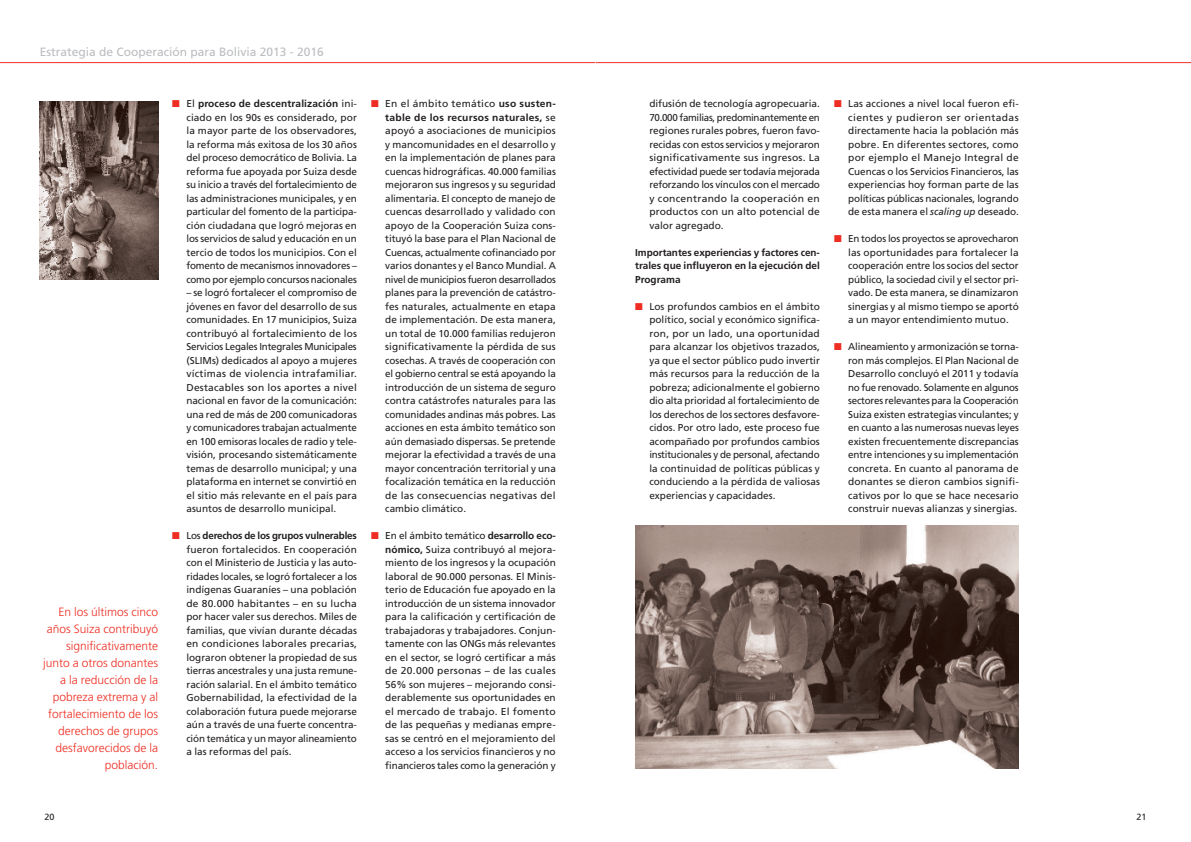
<style>
.page{position:relative;width:1191px;height:842px;background:#fff}
.page>*{position:absolute;margin:0;border:0;box-sizing:border-box;transform-origin:0 0}
.t1{font:300 12px/17px "Frutiger LT Std";color:#ee2e22;text-align:right}
.t2{font:12px "Frutiger LT Std";color:#bcbdc0}
.t3{font:10px/13.5px "Frutiger LT Std";color:#231f20;text-align:justify}
.t4{font:700 10px/13.5px "Frutiger LT Std";color:#231f20;text-align:justify}
.t5{font:9px "Frutiger LT Std";color:#231f20}
.s1{color:#ee2e22}
.s2{font-weight:700}
.s3{font-style:italic}
</style>
<div class="page">
<hr style="left:0;top:62px;width:595px;height:1px;background:#ee2e22">
<hr style="left:596px;top:62px;width:595px;height:1px;background:#ee2e22">
<img style="left:40px;top:101px;width:118px;height:178px">
<img style="left:635px;top:526px;width:383px;height:243px">
<p class="t2" style="left:40px;top:44px;width:286px">Estrategia de Cooperación para Bolivia 2013 - 2016</p>
<p class="t1" style="left:43px;top:603px;width:116px">En los últimos cinco años Suiza contribuyó significativamente junto a otros donantes a la reducción de la pobreza extrema y al fortalecimiento de los derechos de grupos desfavorecidos de la población.</p>
<p class="t3" style="left:186px;top:97px;width:172px;text-indent:-14px"><span class="s1">■</span> El <span class="s2">proceso de descentralización</span> ini&shy;ciado en los 90s es considerado, por la mayor parte de los observadores, la reforma más exitosa de los 30 años del proceso democrático de Bolivia. La reforma fue apoyada por Suiza desde su inicio a través del fortalecimiento de las administraciones municipales, y en particular del fomento de la participa&shy;ción ciudadana que logró mejoras en los servicios de salud y educación en un tercio de todos los municipios. Con el fomento de mecanismos innovadores – como por ejemplo concursos nacionales</p>
<p class="t3" style="left:186px;top:286px;width:172px">– se logró fortalecer el compromiso de jóvenes en favor del desarrollo de sus comunidades. En 17 municipios, Suiza contribuyó al fortalecimiento de los Servicios Legales Integrales Municipales (SLIMs) dedicados al apoyo a mujeres víctimas de violencia intrafamiliar.<br>Destacables son los aportes a nivel nacional en favor de la comunicación: una red de más de 200 comunicadoras y comunicadores trabajan actualmente en 100 emisoras locales de radio y tele&shy;visión, procesando sistemáticamente temas de desarrollo municipal; y una plataforma en internet se convirtió en el sitio más relevante en el país para asuntos de desarrollo municipal.</p>
<p class="t3" style="left:186px;top:529px;width:172px;text-indent:-14px"><span class="s1">■</span> Los <span class="s2">derechos de los grupos vulnerables </span>fueron fortalecidos. En cooperación con el Ministerio de Justicia y las auto&shy;ridades locales, se logró fortalecer a los indígenas Guaraníes – una población de 80.000 habitantes – en su lucha por hacer valer sus derechos. Miles de familias, que vivían durante décadas en condiciones laborales precarias, lograron obtener la propiedad de sus tierras ancestrales y una justa remune&shy;ración salarial. En el ámbito temático Gobernabilidad, la efectividad de la colaboración futura puede mejorarse aún a través de una fuerte concentra&shy;ción temática y un mayor alineamiento a las reformas del país.</p>
<p class="t3" style="left:385px;top:97px;width:172px;text-indent:-14px"><span class="s1">■</span> En el ámbito temático <span class="s2">uso susten&shy;table de los recursos naturales,</span> se apoyó a asociaciones de municipios y mancomunidades en el desarrollo y en la implementación de planes para cuencas hidrográficas. 40.000 familias mejoraron sus ingresos y su seguridad alimentaria. El concepto de manejo de cuencas desarrollado y validado con apoyo de la Cooperación Suiza cons&shy;tituyó la base para el Plan Nacional de Cuencas, actualmente cofinanciado por varios donantes y el Banco Mundial. A nivel de municipios fueron desarrollados planes para la prevención de catástro&shy;fes naturales, actualmente en etapa de implementación. De esta manera, un total de 10.000 familias redujeron significativamente la pérdida de sus cosechas. A través de cooperación con el gobierno central se está apoyando la introducción de un sistema de seguro contra catástrofes naturales para las comunidades andinas más pobres. Las acciones en esta ámbito temático son aún demasiado dispersas. Se pretende mejorar la efectividad a través de una mayor concentración territorial y una focalización temática en la reducción de las consecuencias negativas del cambio climático.</p>
<p class="t3" style="left:385px;top:529px;width:172px;text-indent:-14px"><span class="s1">■</span> En el ámbito temático <span class="s2">desarrollo eco&shy;nómico,</span> Suiza contribuyó al mejora&shy;miento de los ingresos y la ocupación laboral de 90.000 personas. El Minis&shy;terio de Educación fue apoyado en la introducción de un sistema innovador para la calificación y certificación de trabajadoras y trabajadores. Conjun&shy;tamente con las ONGs más relevantes en el sector, se logró certificar a más de 20.000 personas – de las cuales 56% son mujeres – mejorando consi&shy;derablemente sus oportunidades en el mercado de trabajo. El fomento de las pequeñas y medianas empre&shy;sas se centró en el mejoramiento del acceso a los servicios financieros y no financieros tales como la generación y</p>
<p class="t3" style="left:649px;top:97px;width:172px">difusión de tecnología agropecuaria.<br>70.000 familias, predominantemente en regiones rurales pobres, fueron favo&shy;recidas con estos servicios y mejoraron significativamente sus ingresos. La efectividad puede ser todavía mejorada reforzando los vínculos con el mercado y concentrando la cooperación en productos con un alto potencial de valor agregado.</p>
<p class="t4" style="left:635px;top:245px;width:186px">Importantes experiencias y factores cen&shy;trales que influyeron en la ejecución del Programa</p>
<p class="t3" style="left:649px;top:299px;width:172px;text-indent:-14px"><span class="s1">■</span> Los profundos cambios en el ámbito político, social y económico significa&shy;ron, por un lado, una oportunidad para alcanzar los objetivos trazados, ya que el sector público pudo invertir más recursos para la reducción de la pobreza; adicionalmente el gobierno dio alta prioridad al fortalecimiento de los derechos de los sectores desfavore&shy;cidos. Por otro lado, este proceso fue acompañado por profundos cambios institucionales y de personal, afectando la continuidad de políticas públicas y conduciendo a la pérdida de valiosas experiencias y capacidades.</p>
<p class="t3" style="left:848px;top:97px;width:172px;text-indent:-14px"><span class="s1">■</span> Las acciones a nivel local fueron efi&shy;cientes y pudieron ser orientadas directamente hacia la población más pobre. En diferentes sectores, como por ejemplo el Manejo Integral de Cuencas o los Servicios Financieros, las experiencias hoy forman parte de las políticas públicas nacionales, logrando de esta manera el <span class="s3">scaling up</span> deseado.</p>
<p class="t3" style="left:848px;top:232px;width:172px;text-indent:-14px"><span class="s1">■</span> En todos los proyectos se aprovecharon las oportunidades para fortalecer la cooperación entre los socios del sector público, la sociedad civil y el sector pri&shy;vado. De esta manera, se dinamizaron sinergias y al mismo tiempo se aportó a un mayor entendimiento mutuo.</p>
<p class="t3" style="left:848px;top:340px;width:172px;text-indent:-14px"><span class="s1">■</span> Alineamiento y armonización se torna&shy;ron más complejos. El Plan Nacional de Desarrollo concluyó el 2011 y todavía no fue renovado. Solamente en algunos sectores relevantes para la Cooperación Suiza existen estrategias vinculantes; y en cuanto a las numerosas nuevas leyes existen frecuentemente discrepancias entre intenciones y su implementación concreta. En cuanto al panorama de donantes se dieron cambios signifi&shy;cativos por lo que se hace necesario construir nuevas alianzas y sinergias.</p>
<p class="t5" style="left:45px;top:811px;width:12px">20</p>
<p class="t5" style="left:1136px;top:811px;width:12px">21</p>
</div>
